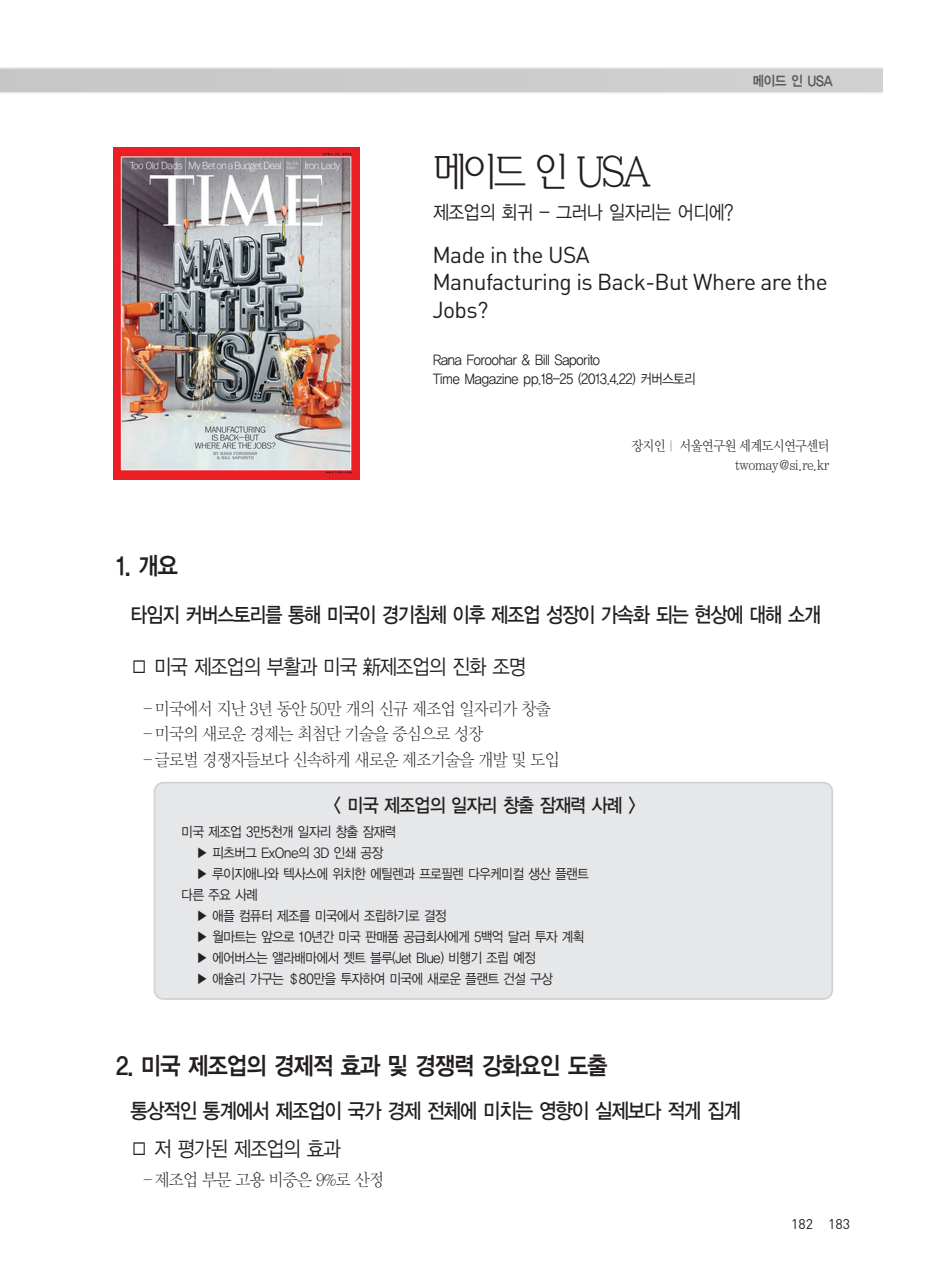
<style>
.page{position:relative;width:931px;height:1274px;background:#fff}
.page>*{position:absolute;margin:0;border:0;box-sizing:border-box;transform-origin:0 0}
.t1{font:38.5px "Soma L";letter-spacing:-.135em;color:#231f20;scale:.9 1}
.t2{font:24.5px "YGO14";letter-spacing:-.12em;color:#231f20;scale:.9 1}
.t3{font:22.75px/27.3px "DIN";letter-spacing:-.025em;color:#231f20}
.t4{font:21px "YGO13";letter-spacing:-.135em;color:#231f20;scale:.88 1}
.t5{font:21px "YGO13";letter-spacing:-.135em;color:#231f20;scale:.9 1}
.t6{font:21px "YGO12";letter-spacing:-.13em;color:#231f20;scale:.9 1}
.t7{font:19.25px "YGO13";letter-spacing:-.125em;color:#231f20;scale:.9 1}
.t8{font:19.25px "YGO12";letter-spacing:-.11em;color:#231f20;scale:.9 1}
.t9{font:17.5px/25.4px "Y Mj O11";letter-spacing:-.11em;color:#231f20;scale:.92 1}
.t10{font:14px/19.2px "YGO12";letter-spacing:-.12em;color:#231f20;scale:.9 1}
.t11{font:14px/19.2px "Y Mj O12";letter-spacing:-.11em;color:#231f20;text-align:right;scale:.9 1}
.t12{font:14px "YGO14";letter-spacing:-.105em;color:#57585a;scale:.9 1}
.t13{font:14px "DIN";color:#231f20}
.s1{font-family:"YGO13";color:#bcbdc0}
</style>
<div class="page">
<div style="left:155px;top:783px;width:677px;height:216px;background:#e6e7e9;border-radius:9px"></div>
<div style="left:154px;top:782px;width:679px;height:218px;border:2px solid #d1d2d4;border-radius:9px"></div>
<img style="left:113px;top:147px;width:247px;height:333px">
<svg style="left:0;top:67px;width:883px;height:27px;background:#cfd0d2"></svg>
<p class="t12" style="left:752px;top:73px;width:92px">메이드 인 USA</p>
<h1 class="t1" style="left:432px;top:152px;width:246px">메이드 인 USA</h1>
<h3 class="t8" style="left:432px;top:203px;width:337px">제조업의 회귀 - 그러나 일자리는 어디에?</h3>
<h3 class="t3" style="left:432px;top:244px;width:397px">Made in the USA<br>Manufacturing is Back-But Where are the<br>Jobs?</h3>
<p class="t10" style="left:432px;top:350px;width:295px">Rana Foroohar &amp; Bill Saporito<br>Time Magazine pp.18-25 (2013.4.22) 커버스토리</p>
<p class="t11" style="left:631px;top:436px;width:223px">장지인<span class="s1">Ⅰ</span> 서울연구원 세계도시연구센터 twomay@si.re.kr</p>
<h2 class="t2" style="left:115px;top:553px;width:72px">1. 개요</h2>
<h3 class="t4" style="left:130px;top:604px;width:788px">타임지 커버스토리를 통해 미국이 경기침체 이후 제조업 성장이 가속화 되는 현상에 대해 소개</h3>
<h3 class="t6" style="left:130px;top:656px;width:443px">□ 미국 제조업의 부활과 미국 新제조업의 진화 조명</h3>
<p class="t9" style="left:140px;top:696px;width:458px">–미국에서 지난 3년 동안 50만 개의 신규 제조업 일자리가 창출 –미국의 새로운 경제는 최첨단 기술을 중심으로 성장<br>–글로벌 경쟁자들보다 신속하게 새로운 제조기술을 개발 및 도입</p>
<h3 class="t7" style="left:333px;top:795px;width:338px">&lt; 미국 제조업의 일자리 창출 잠재력 사례 &gt;</h3>
<p class="t10" style="left:181px;top:823px;width:241px">미국 제조업 3만5천개 일자리 창출 잠재력</p>
<p class="t10" style="left:196px;top:844px;width:210px">▶ 피츠버그 ExOne의 3D 인쇄 공장</p>
<p class="t10" style="left:196px;top:865px;width:439px">▶ 루이지애나와 텍사스에 위치한 에틸렌과 프로필렌 다우케미컬 생산 플랜트</p>
<p class="t10" style="left:181px;top:886px;width:88px">다른 주요 사례</p>
<p class="t10" style="left:196px;top:907px;width:281px">▶ 애플 컴퓨터 제조를 미국에서 조립하기로 결정</p>
<p class="t10" style="left:196px;top:928px;width:434px">▶ 월마트는 앞으로 10년간 미국 판매품 공급회사에게 5백억 달러 투자 계획</p>
<p class="t10" style="left:196px;top:949px;width:380px">▶ 에어버스는 앨라배마에서 젯트 블루(Jet Blue) 비행기 조립 예정</p>
<p class="t10" style="left:196px;top:970px;width:399px">▶ 애슐리 가구는 ＄80만을 투자하여 미국에 새로운 플랜트 건설 구상</p>
<h2 class="t2" style="left:115px;top:1053px;width:550px">2. 미국 제조업의 경제적 효과 및 경쟁력 강화요인 도출</h2>
<h3 class="t5" style="left:130px;top:1100px;width:681px">통상적인 통계에서 제조업이 국가 경제 전체에 미치는 영향이 실제보다 적게 집계</h3>
<h3 class="t6" style="left:130px;top:1138px;width:237px">□ 저 평가된 제조업의 효과</h3>
<p class="t9" style="left:140px;top:1167px;width:267px">–제조업 부문 고용 비중은 9%로 산정</p>
<p class="t13" style="left:791px;top:1219px;width:60px">182 183</p>
</div>
